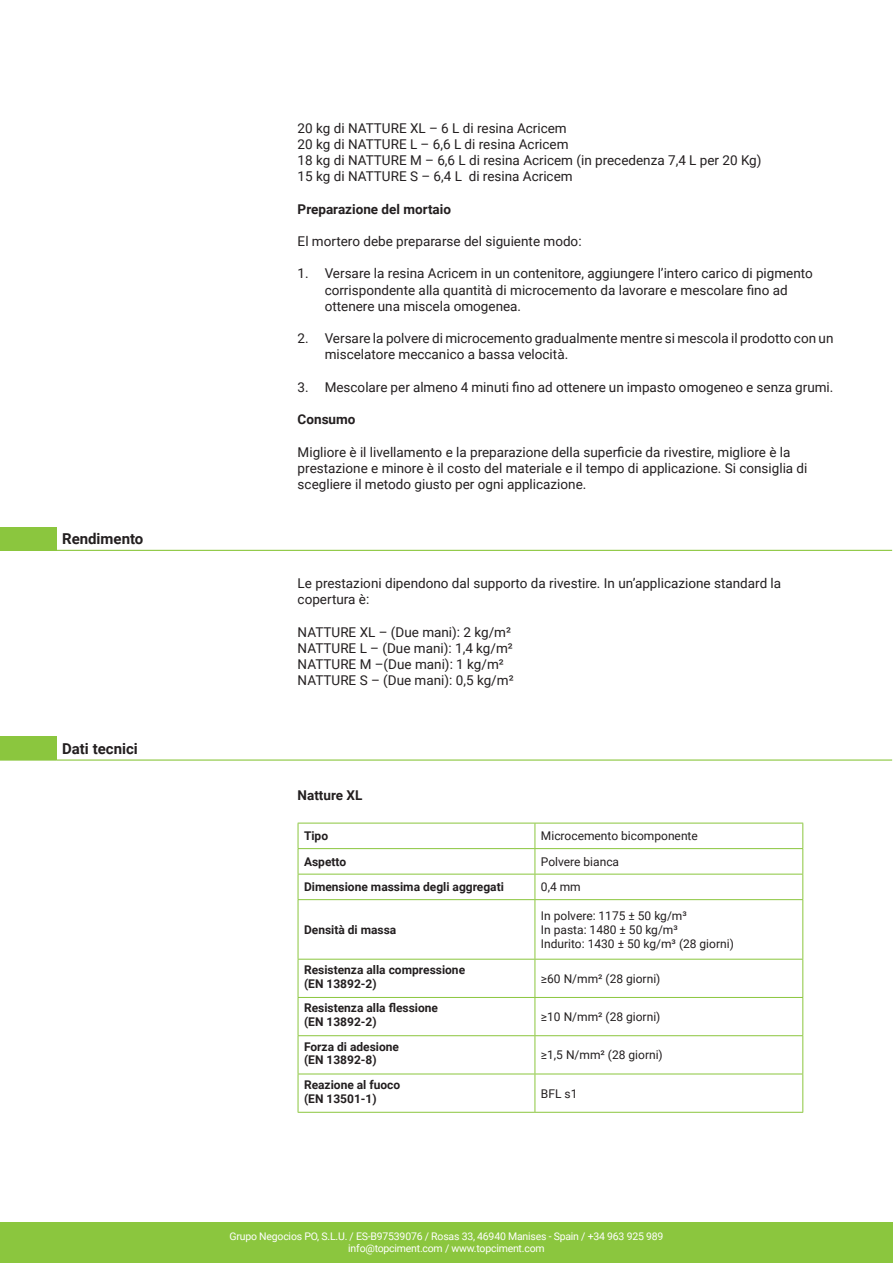
<style>
.page{position:relative;width:893px;height:1263px;background:#fff}
.page>*{position:absolute;margin:0;border:0;box-sizing:border-box;transform-origin:0 0}
.t1{font:700 15px "Roboto";color:#231f20}
.TEXTO_GROSO{font:13.5px/16.2px "Roboto";color:#231f20}
.LISTA{font:13.5px/16.2px "Roboto";color:#231f20}
.TEXTO_GROSO-2{font:700 13.5px "Roboto";color:#231f20}
.CAJAS_TITULARES{font:700 13.5px "Roboto";color:#231f20}
.t2{font:700 12px/13.5px "Roboto";color:#231f20}
.t3{font:12px/14.4px "Roboto";color:#231f20}
.t4{font:10.5px/12px "Roboto";letter-spacing:-.02em;color:#fff;text-align:center}
</style>
<div class="page">
<div style="left:0;top:1222px;width:893px;height:41px;background:#8bc63e"></div>
<div style="left:0;top:527px;width:56px;height:23px;background:#8bc63e"></div>
<hr style="left:0;top:550px;width:56px;height:1px;background:#8bc63e">
<hr style="left:56px;top:550px;width:836px;height:1px;background:#8bc63e">
<div style="left:0;top:737px;width:56px;height:23px;background:#8bc63e"></div>
<hr style="left:0;top:759px;width:56px;height:2px;background:#8bc63e">
<hr style="left:56px;top:759px;width:836px;height:2px;background:#8bc63e">
<hr style="left:298px;top:823px;width:237px;height:1px;background:#8bc63e">
<hr style="left:535px;top:823px;width:268px;height:1px;background:#8bc63e">
<hr style="left:298px;top:848px;width:237px;height:1px;background:#8bc63e">
<hr style="left:535px;top:848px;width:268px;height:1px;background:#8bc63e">
<hr style="left:298px;top:874px;width:237px;height:1px;background:#8bc63e">
<hr style="left:535px;top:874px;width:268px;height:1px;background:#8bc63e">
<svg style="left:535px;top:823px;width:1px;height:76px"></svg>
<hr style="left:298px;top:899px;width:237px;height:1px;background:#8bc63e">
<hr style="left:535px;top:899px;width:268px;height:1px;background:#8bc63e">
<hr style="left:535px;top:900px;width:1px;height:59px;background:#8bc63e">
<hr style="left:298px;top:959px;width:237px;height:1px;background:#8bc63e">
<hr style="left:535px;top:959px;width:268px;height:1px;background:#8bc63e">
<hr style="left:535px;top:959px;width:1px;height:38px;background:#8bc63e">
<hr style="left:298px;top:997px;width:237px;height:1px;background:#8bc63e">
<hr style="left:535px;top:997px;width:268px;height:1px;background:#8bc63e">
<hr style="left:535px;top:998px;width:1px;height:37px;background:#8bc63e">
<hr style="left:298px;top:1035px;width:237px;height:1px;background:#8bc63e">
<hr style="left:535px;top:1035px;width:268px;height:1px;background:#8bc63e">
<hr style="left:535px;top:1036px;width:1px;height:37px;background:#8bc63e">
<hr style="left:298px;top:1073px;width:237px;height:1px;background:#8bc63e">
<hr style="left:535px;top:1073px;width:268px;height:1px;background:#8bc63e">
<hr style="left:535px;top:1074px;width:1px;height:38px;background:#8bc63e">
<hr style="left:298px;top:1112px;width:237px;height:1px;background:#8bc63e">
<hr style="left:535px;top:1112px;width:268px;height:1px;background:#8bc63e">
<svg style="left:298px;top:823px;width:1px;height:76px"></svg>
<svg style="left:802px;top:823px;width:1px;height:76px"></svg>
<hr style="left:298px;top:900px;width:1px;height:59px;background:#8bc63e">
<hr style="left:802px;top:900px;width:1px;height:59px;background:#8bc63e">
<hr style="left:298px;top:959px;width:1px;height:38px;background:#8bc63e">
<hr style="left:802px;top:959px;width:1px;height:38px;background:#8bc63e">
<hr style="left:298px;top:998px;width:1px;height:37px;background:#8bc63e">
<hr style="left:802px;top:998px;width:1px;height:37px;background:#8bc63e">
<hr style="left:298px;top:1036px;width:1px;height:37px;background:#8bc63e">
<hr style="left:802px;top:1036px;width:1px;height:37px;background:#8bc63e">
<hr style="left:298px;top:1074px;width:1px;height:38px;background:#8bc63e">
<hr style="left:802px;top:1074px;width:1px;height:38px;background:#8bc63e">
<h3 class="t1" style="left:62px;top:528px;width:83px">Rendimento</h3>
<h3 class="t1" style="left:62px;top:738px;width:77px">Dati tecnici</h3>
<p class="TEXTO_GROSO" style="left:298px;top:119px;width:465px">20 kg di NATTURE XL – 6 L di resina Acricem<br>20 kg di NATTURE L – 6,6 L di resina Acricem<br>18 kg di NATTURE M – 6,6 L di resina Acricem (in precedenza 7,4 L per 20 Kg)<br>15 kg di NATTURE S – 6,4 L di resina Acricem</p>
<p class="TEXTO_GROSO-2" style="left:298px;top:199px;width:155px">Preparazione del mortaio</p>
<p class="TEXTO_GROSO" style="left:298px;top:233px;width:285px">El mortero debe prepararse del siguiente modo:</p>
<p class="TEXTO_GROSO" style="left:325px;top:265px;width:490px;text-indent:-27px">1. Versare la resina Acricem in un contenitore, aggiungere l’intero carico di pigmento corrispondente alla quantità di microcemento da lavorare e mescolare fino ad ottenere una miscela omogenea.</p>
<p class="TEXTO_GROSO" style="left:325px;top:330px;width:510px;text-indent:-27px">2. Versare la polvere di microcemento gradualmente mentre si mescola il prodotto con un miscelatore meccanico a bassa velocità.</p>
<p class="TEXTO_GROSO" style="left:298px;top:378px;width:537px">3. Mescolare per almeno 4 minuti fino ad ottenere un impasto omogeneo e senza grumi.</p>
<p class="TEXTO_GROSO-2" style="left:298px;top:410px;width:59px">Consumo</p>
<p class="TEXTO_GROSO" style="left:298px;top:443px;width:511px">Migliore è il livellamento e la preparazione della superficie da rivestire, migliore è la prestazione e minore è il costo del materiale e il tempo di applicazione. Si consiglia di scegliere il metodo giusto per ogni applicazione.</p>
<p class="LISTA" style="left:298px;top:575px;width:485px">Le prestazioni dipendono dal supporto da rivestire. In un’applicazione standard la copertura è:</p>
<p class="LISTA" style="left:298px;top:623px;width:217px">NATTURE XL – (Due mani): 2 kg/m²<br>NATTURE L – (Due mani): 1,4 kg/m²<br>NATTURE M –(Due mani): 1 kg/m²<br>NATTURE S – (Due mani): 0,5 kg/m²</p>
<p class="CAJAS_TITULARES" style="left:298px;top:786px;width:66px">Natture XL</p>
<h1 class="t2" style="left:304px;top:829px;width:26px">Tipo</h1>
<h1 class="t3" style="left:541px;top:828px;width:158px">Microcemento bicomponente</h1>
<h1 class="t2" style="left:304px;top:854px;width:44px">Aspetto</h1>
<h1 class="t3" style="left:541px;top:854px;width:80px">Polvere bianca</h1>
<h1 class="t2" style="left:304px;top:880px;width:201px">Dimensione massima degli aggregati</h1>
<h1 class="t3" style="left:541px;top:879px;width:41px">0,4 mm</h1>
<h1 class="t2" style="left:304px;top:922px;width:94px">Densità di massa</h1>
<h1 class="t3" style="left:541px;top:907px;width:194px">In polvere: 1175 ± 50 kg/m³<br>In pasta: 1480 ± 50 kg/m³<br>Indurito: 1430 ± 50 kg/m³ (28 giorni)</h1>
<h1 class="t2" style="left:304px;top:963px;width:163px">Resistenza alla compressione (EN 13892-2)</h1>
<h1 class="t3" style="left:541px;top:971px;width:121px">≥60 N/mm² (28 giorni)</h1>
<h1 class="t2" style="left:304px;top:1001px;width:136px">Resistenza alla flessione (EN 13892-2)</h1>
<h1 class="t3" style="left:541px;top:1009px;width:121px">≥10 N/mm² (28 giorni)</h1>
<h1 class="t2" style="left:304px;top:1039px;width:97px">Forza di adesione (EN 13892-8)</h1>
<h1 class="t3" style="left:541px;top:1047px;width:123px">≥1,5 N/mm² (28 giorni)</h1>
<h1 class="t2" style="left:304px;top:1077px;width:98px">Reazione al fuoco (EN 13501-1)</h1>
<h1 class="t3" style="left:541px;top:1086px;width:38px">BFL s1</h1>
<p class="t4" style="left:230px;top:1230px;width:435px">Grupo Negocios PO, S.L.U. / ES-B97539076 / Rosas 33, 46940 Manises - Spain / +34 963 925 989 info@topciment.com / www.topciment.com</p>
</div>
